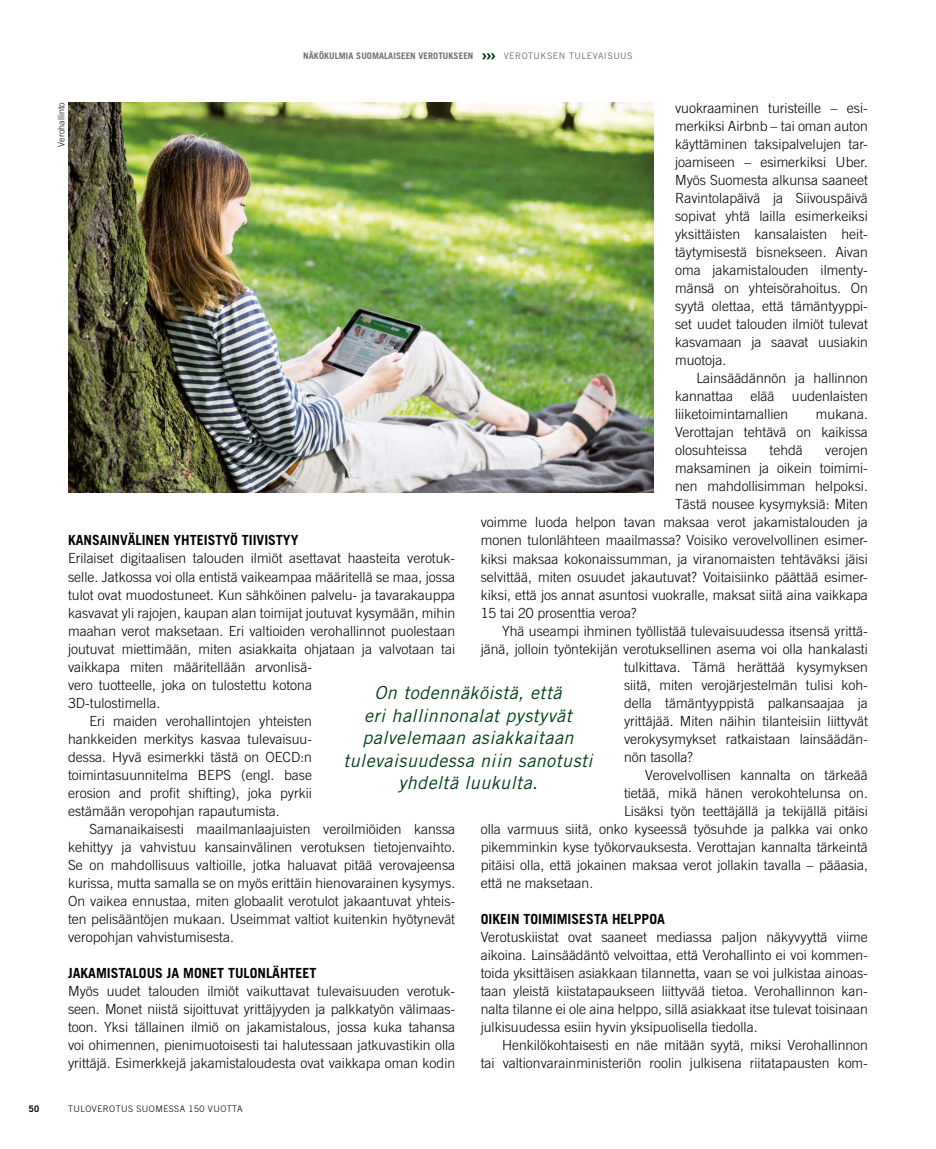
<style>
.page{position:relative;width:936px;height:1149px;background:#fff}
.page>*{position:absolute;margin:0;border:0;box-sizing:border-box;transform-origin:0 0}
.t1{font:italic 18px/22.5px "Trade Gothic";letter-spacing:.025em;color:#004017;text-align:center}
.t2{font:300 13.95px/18px "Trade Gothic";color:#000;text-align:justify}
.t3{font:700 13.95px "Trade Gothic";color:#000}
.t4{font:700 9px "Trade Gothic";letter-spacing:.01em;color:#706f6f}
.t5{font:300 9px "Trade Gothic";letter-spacing:.05em;color:#000}
.t6{font:9px "Trade Gothic";letter-spacing:.05em;color:#706f6f}
.t7{font:300 9px "Trade Gothic";color:#000}
.t8{font:700 9px "Trade Gothic";color:#000}
</style>
<div class="page">
<svg style="left:482px;top:53px;width:13px;height:6px"></svg>
<img style="left:68px;top:102px;width:585px;height:390px">
<p class="t4" style="left:303px;top:51px;width:172px">NÄKÖKULMIA SUOMALAISEEN VEROTUKSEEN</p>
<p class="t6" style="left:504px;top:51px;width:130px">VEROTUKSEN TULEVAISUUS</p>
<p class="t7" style="left:56px;top:146px;width:46px;rotate:-90deg">Verohallinto</p>
<p class="t2" style="left:675px;top:99px;width:194px">vuokraaminen turisteille – esi&shy;merkiksi Airbnb – tai oman auton käyttäminen taksipalvelujen tar&shy;joamiseen – esimerkiksi Uber.<br>Myös Suomesta alkunsa saaneet Ravintolapäivä ja Siivouspäivä sopivat yhtä lailla esimerkeiksi yksittäisten kansalaisten heit&shy;täytymisestä bisnekseen. Aivan oma jakamistalouden ilmenty&shy;mänsä on yhteisörahoitus. On syytä olettaa, että tämäntyyppi&shy;set uudet talouden ilmiöt tulevat kasvamaan ja saavat uusiakin muotoja.</p>
<p class="t2" style="left:675px;top:369px;width:194px;text-indent:21px">Lainsäädännön ja hallinnon kannattaa elää uudenlaisten liiketoimintamallien</p>
<p class="t2" style="left:675px;top:405px;width:194px;text-indent:141px">mukana.<br>Verottajan tehtävä on kaikissa olosuhteissa</p>
<p class="t2" style="left:769px;top:441px;width:35px">tehdä</p>
<p class="t2" style="left:825px;top:441px;width:44px">verojen</p>
<p class="t2" style="left:675px;top:459px;width:194px">maksaminen ja oikein toimimi-</p>
<p class="t2" style="left:675px;top:477px;width:194px">nen mahdollisimman helpoksi.</p>
<p class="t2" style="left:675px;top:495px;width:194px">Tästä nousee kysymyksiä: Miten</p>
<p class="t2" style="left:480px;top:513px;width:388px">voimme luoda helpon tavan maksaa verot jakamistalouden ja</p>
<p class="t2" style="left:480px;top:531px;width:388px">monen tulonlähteen maailmassa? Voisiko verovelvollinen esimer-</p>
<p class="t2" style="left:480px;top:549px;width:388px">kiksi maksaa kokonaissumman, ja viranomaisten tehtäväksi jäisi</p>
<p class="t2" style="left:480px;top:567px;width:388px">selvittää, miten osuudet jakautuvat? Voitaisiinko päättää esimer-</p>
<p class="t2" style="left:480px;top:585px;width:388px">kiksi, että jos annat asuntosi vuokralle, maksat siitä aina vaikkapa</p>
<p class="t2" style="left:480px;top:603px;width:157px">15 tai 20 prosenttia veroa?</p>
<p class="t2" style="left:502px;top:621px;width:367px">Yhä useampi ihminen työllistää tulevaisuudessa itsensä yrittä-</p>
<p class="t2" style="left:480px;top:639px;width:388px">jänä, jolloin työntekijän verotuksellinen asema voi olla hankalasti</p>
<p class="t2" style="left:624px;top:657px;width:245px">tulkittava. Tämä herättää kysymyksen</p>
<p class="t2" style="left:624px;top:675px;width:245px">siitä, miten verojärjestelmän tulisi koh-</p>
<p class="t2" style="left:624px;top:693px;width:245px">della tämäntyyppistä palkansaajaa ja</p>
<p class="t2" style="left:624px;top:711px;width:245px">yrittäjää. Miten näihin tilanteisiin liittyvät</p>
<p class="t2" style="left:624px;top:729px;width:245px">verokysymykset ratkaistaan lainsäädän-</p>
<p class="t2" style="left:624px;top:747px;width:70px">nön tasolla?</p>
<p class="t2" style="left:645px;top:765px;width:224px">Verovelvollisen kannalta on tärkeää</p>
<p class="t2" style="left:624px;top:783px;width:245px">tietää, mikä hänen verokohtelunsa on.</p>
<p class="t2" style="left:624px;top:801px;width:245px">Lisäksi työn teettäjällä ja tekijällä pitäisi</p>
<p class="t2" style="left:480px;top:819px;width:388px">olla varmuus siitä, onko kyseessä työsuhde ja palkka vai onko</p>
<p class="t2" style="left:480px;top:837px;width:388px">pikemminkin kyse työkorvauksesta. Verottajan kannalta tärkeintä</p>
<p class="t2" style="left:480px;top:855px;width:388px">pitäisi olla, että jokainen maksaa verot jollakin tavalla – pääasia,</p>
<p class="t2" style="left:480px;top:873px;width:114px">että ne maksetaan.</p>
<p class="t3" style="left:480px;top:909px;width:186px">OIKEIN TOIMIMISESTA HELPPOA</p>
<p class="t2" style="left:480px;top:927px;width:388px">Verotuskiistat ovat saaneet mediassa paljon näkyvyyttä viime aikoina. Lainsäädäntö velvoittaa, että Verohallinto ei voi kommen&shy;toida yksittäisen asiakkaan tilannetta, vaan se voi julkistaa ainoas&shy;taan yleistä kiistatapaukseen liittyvää tietoa. Verohallinnon kan&shy;nalta tilanne ei ole aina helppo, sillä asiakkaat itse tulevat toisinaan julkisuudessa esiin hyvin yksipuolisella tiedolla.</p>
<p class="t2" style="left:480px;top:1035px;width:388px;text-align:right">Henkilökohtaisesti en näe mitään syytä, miksi Verohallinnon<br>tai valtionvarainministeriön roolin julkisena riitatapausten kom-</p>
<p class="t3" style="left:68px;top:531px;width:232px">KANSAINVÄLINEN YHTEISTYÖ TIIVISTYY</p>
<p class="t2" style="left:68px;top:549px;width:388px">Erilaiset digitaalisen talouden ilmiöt asettavat haasteita verotuk-</p>
<p class="t2" style="left:68px;top:567px;width:388px">selle. Jatkossa voi olla entistä vaikeampaa määritellä se maa, jossa</p>
<p class="t2" style="left:68px;top:585px;width:388px">tulot ovat muodostuneet. Kun sähköinen palvelu- ja tavarakauppa</p>
<p class="t2" style="left:68px;top:603px;width:388px">kasvavat yli rajojen, kaupan alan toimijat joutuvat kysymään, mihin</p>
<p class="t2" style="left:68px;top:621px;width:388px">maahan verot maksetaan. Eri valtioiden verohallinnot puolestaan</p>
<p class="t2" style="left:68px;top:639px;width:388px">joutuvat miettimään, miten asiakkaita ohjataan ja valvotaan tai</p>
<p class="t2" style="left:68px;top:657px;width:245px">vaikkapa miten määritellään arvonlisä-</p>
<p class="t2" style="left:68px;top:675px;width:245px">vero tuotteelle, joka on tulostettu kotona</p>
<p class="t2" style="left:68px;top:693px;width:94px">3D-tulostimella.</p>
<p class="t2" style="left:89px;top:711px;width:224px">Eri maiden verohallintojen yhteisten</p>
<p class="t2" style="left:68px;top:729px;width:245px">hankkeiden merkitys kasvaa tulevaisuu-</p>
<p class="t2" style="left:68px;top:747px;width:245px">dessa. Hyvä esimerkki tästä on OECD:n</p>
<p class="t2" style="left:68px;top:765px;width:245px">toimintasuunnitelma BEPS (engl. base</p>
<p class="t2" style="left:68px;top:783px;width:245px">erosion and profit shifting), joka pyrkii</p>
<p class="t2" style="left:68px;top:801px;width:213px">estämään veropohjan rapautumista.</p>
<p class="t2" style="left:89px;top:819px;width:367px">Samanaikaisesti maailmanlaajuisten veroilmiöiden kanssa</p>
<p class="t2" style="left:68px;top:837px;width:388px">kehittyy ja vahvistuu kansainvälinen verotuksen tietojenvaihto.</p>
<p class="t2" style="left:68px;top:855px;width:388px">Se on mahdollisuus valtioille, jotka haluavat pitää verovajeensa</p>
<p class="t2" style="left:68px;top:873px;width:388px">kurissa, mutta samalla se on myös erittäin hienovarainen kysymys.</p>
<p class="t2" style="left:68px;top:891px;width:388px">On vaikea ennustaa, miten globaalit verotulot jakaantuvat yhteis-</p>
<p class="t2" style="left:68px;top:909px;width:388px">ten pelisääntöjen mukaan. Useimmat valtiot kuitenkin hyötynevät</p>
<p class="t2" style="left:68px;top:927px;width:167px">veropohjan vahvistumisesta.</p>
<p class="t3" style="left:68px;top:963px;width:250px">JAKAMISTALOUS JA MONET TULONLÄHTEET</p>
<p class="t2" style="left:68px;top:981px;width:388px">Myös uudet talouden ilmiöt vaikuttavat tulevaisuuden verotuk&shy;seen. Monet niistä sijoittuvat yrittäjyyden ja palkkatyön välimaas&shy;toon. Yksi tällainen ilmiö on jakamistalous, jossa kuka tahansa voi ohimennen, pienimuotoisesti tai halutessaan jatkuvastikin olla yrittäjä. Esimerkkejä jakamistaloudesta ovat vaikkapa oman kodin</p>
<p class="t1" style="left:343px;top:681px;width:251px">On todennäköistä, että<br>eri hallinnonalat pystyvät palvelemaan asiakkaitaan tulevaisuudessa niin sanotusti yhdeltä luukulta.</p>
<p class="t8" style="left:29px;top:1103px;width:12px">50</p>
<p class="t5" style="left:68px;top:1103px;width:176px">TULOVEROTUS SUOMESSA 150 VUOTTA</p>
</div>
